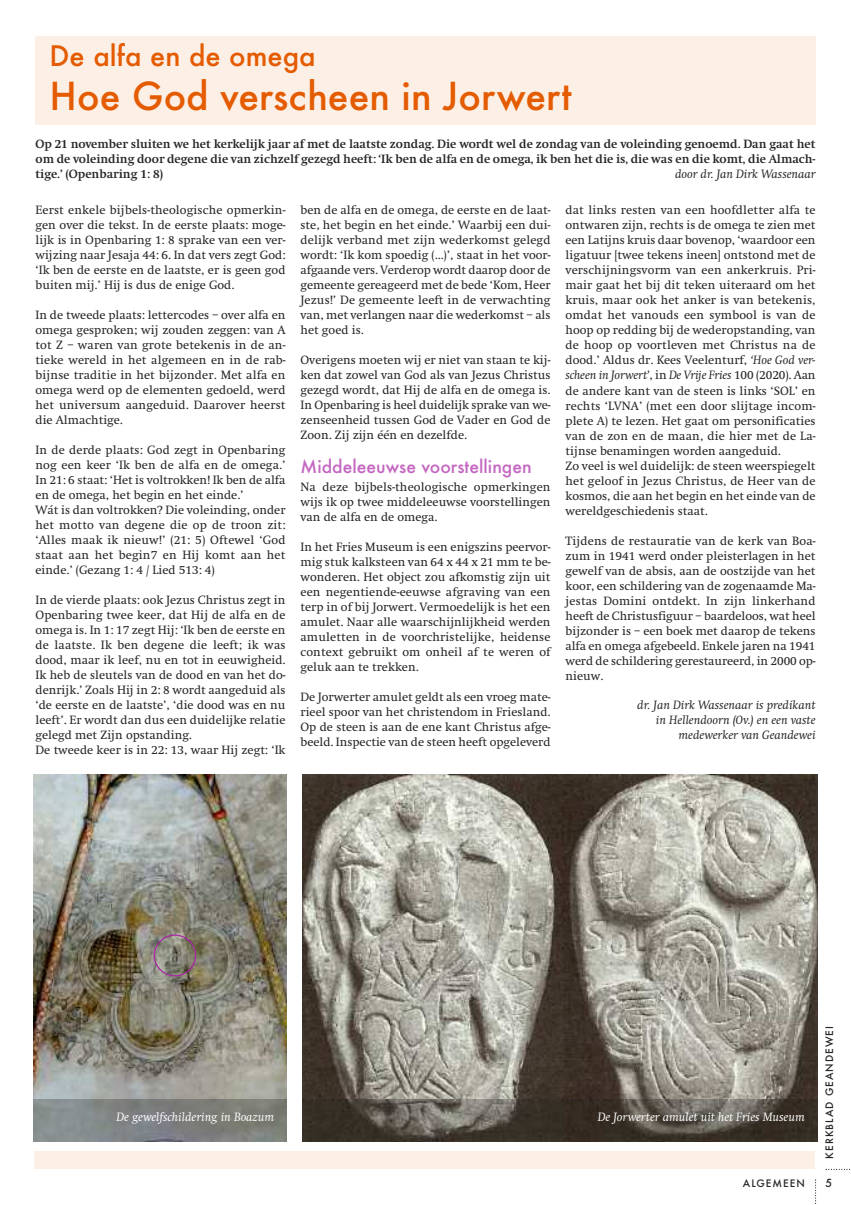
<style>
.page{position:relative;width:851px;height:1205px;background:#fff}
.page>*{position:absolute;margin:0;border:0;box-sizing:border-box;transform-origin:0 0}
.t1{font:500 37.5px "Futura";color:#e45b00}
.t2{font:500 27.5px "Futura";color:#e45b00}
.t3{font:500 17.5px "Futura";color:#c467c1}
.t4{font:12.5px/15px "Swift";color:#272526;text-align:justify}
.t5{font:700 12.5px/15px "Swift";color:#272526;text-align:justify}
.t6{font:italic 12.5px/15px "Swift";color:#272526;text-align:right}
.t7{font:italic 12.5px "Swift";color:#fff}
.t8{font:500 10.88px "Futura";color:#272526}
.t9{font:500 10px "Futura";letter-spacing:.1em;color:#272526}
.s1{font-style:italic}
</style>
<div class="page">
<svg style="left:825px;top:1169px;width:25px;height:1px"></svg>
<svg style="left:815px;top:1179px;width:1px;height:25px"></svg>
<div style="left:35px;top:36px;width:780px;height:89px;background:#fcefe6"></div>
<div style="left:34px;top:1151px;width:780px;height:18px;background:#fcefe6"></div>
<img style="left:34px;top:774px;width:252px;height:325px">
<img style="left:34px;top:1099px;width:252px;height:42px">
<img style="left:302px;top:774px;width:515px;height:325px">
<img style="left:302px;top:1099px;width:515px;height:42px">
<svg style="left:154px;top:934px;width:42px;height:42px;background:#887c78"></svg>
<h2 class="t2" style="left:50px;top:41px;width:267px">De alfa en de omega</h2>
<h1 class="t1" style="left:50px;top:75px;width:523px">Hoe God verscheen in Jorwert</h1>
<p class="t5" style="left:35px;top:136px;width:781px">Op 21 november sluiten we het kerkelijk jaar af met de laatste zondag. Die wordt wel de zondag van de voleinding genoemd. Dan gaat het om de voleinding door degene die van zichzelf gezegd heeft: ‘Ik ben de alfa en de omega, ik ben het die is, die was en die komt, die Almach&shy;tige.’ (Openbaring 1: 8)</p>
<p class="t6" style="left:675px;top:166px;width:142px">door dr. Jan Dirk Wassenaar</p>
<p class="t4" style="left:35px;top:202px;width:251px">Eerst enkele bijbels-theologische opmerkin&shy;gen over die tekst. In de eerste plaats: moge&shy;lijk is in Openbaring 1: 8 sprake van een ver&shy;wijzing naar Jesaja 44: 6. In dat vers zegt God: ‘Ik ben de eerste en de laatste, er is geen god buiten mij.’ Hij is dus de enige God.</p>
<p class="t4" style="left:35px;top:307px;width:251px">In de tweede plaats: lettercodes – over alfa en omega gesproken; wij zouden zeggen: van A tot Z – waren van grote betekenis in de an&shy;tieke wereld in het algemeen en in de rab&shy;bijnse traditie in het bijzonder. Met alfa en omega werd op de elementen gedoeld, werd het universum aangeduid. Daarover heerst die Almachtige.</p>
<p class="t4" style="left:35px;top:442px;width:251px;text-align:left">In de derde plaats: God zegt in Openbaring nog een keer ‘Ik ben de alfa en de omega.’ In 21: 6 staat: ‘Het is voltrokken! Ik ben de alfa en de omega, het begin en het einde.’<br>Wát is dan voltrokken? Die voleinding, onder het motto van degene die op de troon zit: ‘Alles maak ik nieuw!’ (21: 5) Oftewel ‘God staat aan het begin7 en Hij komt aan het einde.’ (Gezang 1: 4 / Lied 513: 4)</p>
<p class="t4" style="left:35px;top:592px;width:251px;text-align:left">In de vierde plaats: ook Jezus Christus zegt in Openbaring twee keer, dat Hij de alfa en de omega is. In 1: 17 zegt Hij: ‘Ik ben de eerste en de laatste. Ik ben degene die leeft; ik was dood, maar ik leef, nu en tot in eeuwigheid.<br>Ik heb de sleutels van de dood en van het do&shy;denrijk.’ Zoals Hij in 2: 8 wordt aangeduid als ‘de eerste en de laatste’, ‘die dood was en nu leeft’. Er wordt dan dus een duidelijke relatie gelegd met Zijn opstanding.<br>De tweede keer is in 22: 13, waar Hij zegt: ‘Ik</p>
<p class="t4" style="left:300px;top:202px;width:251px">ben de alfa en de omega, de eerste en de laat&shy;ste, het begin en het einde.’ Waarbij een dui&shy;delijk verband met zijn wederkomst gelegd wordt: ‘Ik kom spoedig (…)’, staat in het voor&shy;afgaande vers. Verderop wordt daarop door de gemeente gereageerd met de bede ‘Kom, Heer Jezus!’ De gemeente leeft in de verwachting van, met verlangen naar die wederkomst – als het goed is.</p>
<p class="t4" style="left:300px;top:352px;width:251px">Overigens moeten wij er niet van staan te kij&shy;ken dat zowel van God als van Jezus Christus gezegd wordt, dat Hij de alfa en de omega is.<br>In Openbaring is heel duidelijk sprake van we&shy;zenseenheid tussen God de Vader en God de Zoon. Zij zijn één en dezelfde.</p>
<h3 class="t3" style="left:300px;top:457px;width:233px">Middeleeuwse voorstellingen</h3>
<p class="t4" style="left:300px;top:479px;width:251px">Na deze bijbels-theologische opmerkingen wijs ik op twee middeleeuwse voorstellingen van de alfa en de omega.</p>
<p class="t4" style="left:300px;top:539px;width:251px">In het Fries Museum is een enigszins peervor&shy;mig stuk kalksteen van 64 x 44 x 21 mm te be&shy;wonderen. Het object zou afkomstig zijn uit een negentiende-eeuwse afgraving van een terp in of bij Jorwert. Vermoedelijk is het een amulet. Naar alle waarschijnlijkheid werden amuletten in de voorchristelijke, heidense context gebruikt om onheil af te weren of geluk aan te trekken.</p>
<p class="t4" style="left:300px;top:689px;width:251px">De Jorwerter amulet geldt als een vroeg mate&shy;rieel spoor van het christendom in Friesland.<br>Op de steen is aan de ene kant Christus afge&shy;beeld. Inspectie van de steen heeft opgeleverd</p>
<p class="t4" style="left:565px;top:202px;width:251px;text-align:left">dat links resten van een hoofdletter alfa te ontwaren zijn, rechts is de omega te zien met een Latijns kruis daar bovenop, ‘waardoor een ligatuur [twee tekens ineen] ontstond met de verschijningsvorm van een ankerkruis. Pri&shy;mair gaat het bij dit teken uiteraard om het kruis, maar ook het anker is van betekenis, omdat het vanouds een symbool is van de hoop op redding bij de wederopstanding, van de hoop op voortleven met Christus na de dood.’ Aldus dr. Kees Veelenturf, <span class="s1">‘Hoe God ver&shy;scheen in Jorwert’</span>, in <span class="s1">De Vrije Fries</span> 100 (2020). Aan de andere kant van de steen is links ‘SOL’ en rechts ‘LVNA’ (met een door slijtage incom&shy;plete A) te lezen. Het gaat om personificaties van de zon en de maan, die hier met de La&shy;tijnse benamingen worden aangeduid.<br>Zo veel is wel duidelijk: de steen weerspiegelt het geloof in Jezus Christus, de Heer van de kosmos, die aan het begin en het einde van de wereldgeschiedenis staat.</p>
<p class="t4" style="left:565px;top:533px;width:251px">Tijdens de restauratie van de kerk van Boa&shy;zum in 1941 werd onder pleisterlagen in het gewelf van de absis, aan de oostzijde van het koor, een schildering van de zogenaamde Ma&shy;jestas Domini ontdekt. In zijn linkerhand heeft de Christusfiguur – baardeloos, wat heel bijzonder is – een boek met daarop de tekens alfa en omega afgebeeld. Enkele jaren na 1941 werd de schildering gerestaureerd, in 2000 op&shy;nieuw.</p>
<p class="t6" style="left:637px;top:697px;width:180px">dr. Jan Dirk Wassenaar is predikant in Hellendoorn (Ov.) en een vaste medewerker van Geandewei</p>
<p class="t7" style="left:116px;top:1109px;width:159px">De gewelfschildering in Boazum</p>
<p class="t7" style="left:597px;top:1109px;width:208px">De Jorwerter amulet uit het Fries Museum</p>
<p class="t9" style="left:742px;top:1177px;width:63px">ALGEMEEN</p>
<p class="t9" style="left:823px;top:1159px;width:134px;rotate:-90deg">KERKBLAD GEANDEWEI</p>
<p class="t8" style="left:825px;top:1177px;width:8px">5</p>
</div>
